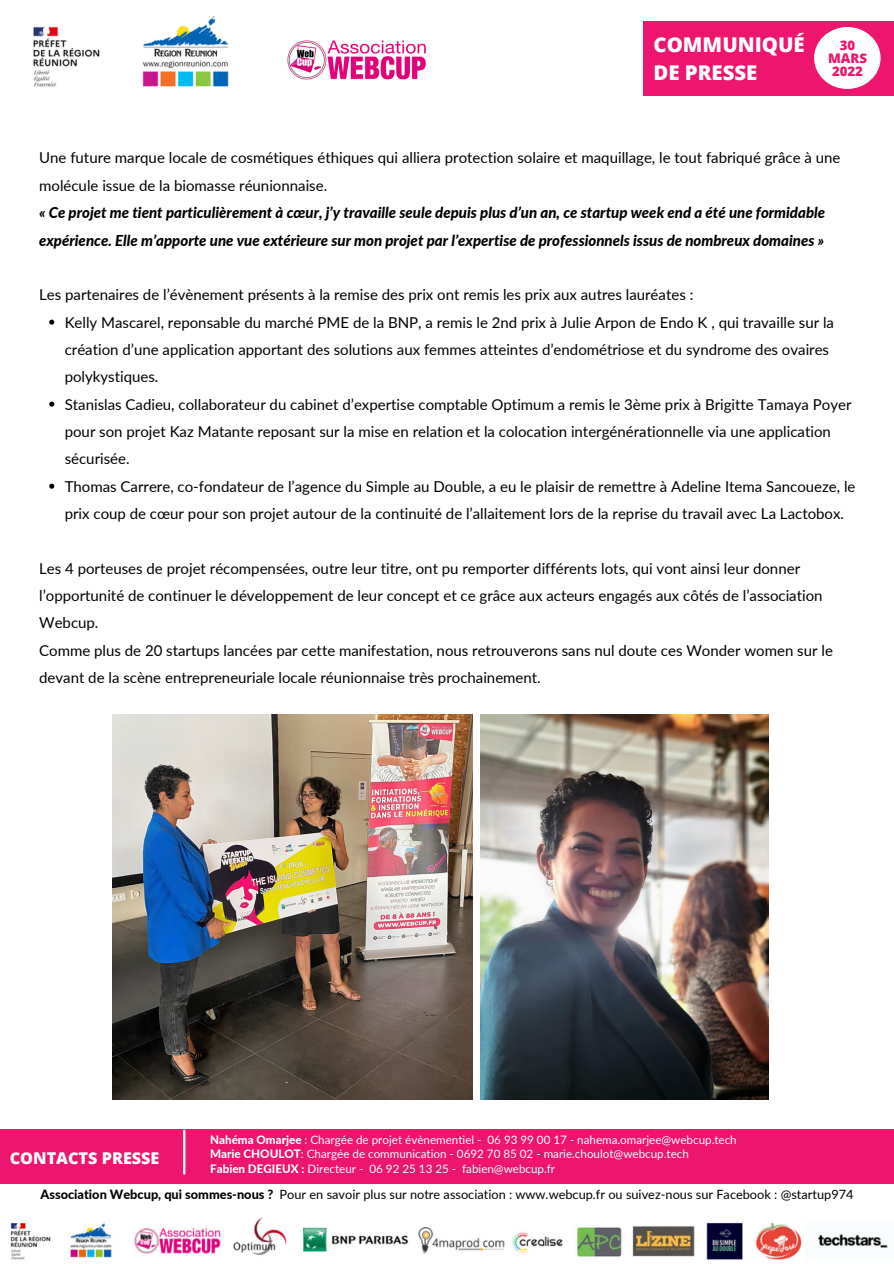
<style>
.page{position:relative;width:894px;height:1264px;background:#fff}
.page>*{position:absolute;margin:0;border:0;box-sizing:border-box;transform-origin:0 0}
.t1{font:800 20.4px "Open Sans";color:#fff}
.t2{font:800 16.2px "Open Sans";color:#fff}
.t3{font:15px/27.3px "Lato";color:#000}
.t4{font:italic 800 15px/27.3px "Lato";color:#000}
.t5{font:800 13.2px "Open Sans";color:#ed156d}
.t6{font:12.75px "Lato";color:#000}
.t7{font:11.7px "Lato";color:#fff}
.s1{font-weight:800}
</style>
<div class="page">
<div style="left:643px;top:21px;width:250px;height:74px;background:#ed156d"></div>
<img style="left:287px;top:40px;width:139px;height:40px">
<div style="left:813px;top:27px;width:67px;height:62px;background:#fff;border-radius:50%"></div>
<img style="left:33px;top:26px;width:67px;height:60px">
<img style="left:142px;top:16px;width:86px;height:71px">
<div style="left:0;top:1129px;width:893px;height:54px;background:#ed156d"></div>
<hr style="left:183px;top:1130px;width:2px;height:43px;background:#fff">
<img style="left:10px;top:1217px;width:878px;height:43px">
<svg style="left:49px;top:319px;width:5px;height:6px"></svg>
<svg style="left:49px;top:401px;width:5px;height:5px"></svg>
<svg style="left:49px;top:483px;width:5px;height:5px"></svg>
<img style="left:112px;top:714px;width:360px;height:385px">
<img style="left:480px;top:714px;width:288px;height:385px">
<p class="t1" style="left:653px;top:30px;width:153px">COMMUNIQUÉ</p>
<p class="t1" style="left:653px;top:58px;width:105px">DE PRESSE</p>
<p class="t5" style="left:839px;top:36px;width:17px">30</p>
<p class="t5" style="left:827px;top:49px;width:40px">MARS</p>
<p class="t5" style="left:831px;top:62px;width:32px">2022</p>
<p class="t3" style="left:39px;top:144px;width:802px">Une future marque locale de cosmétiques éthiques qui alliera protection solaire et maquillage, le tout fabriqué grâce à une molécule issue de la biomasse réunionnaise.</p>
<p class="t4" style="left:39px;top:199px;width:787px">« Ce projet me tient particulièrement à cœur, j’y travaille seule depuis plus d’un an, ce startup week end a été une formidable expérience. Elle m’apporte une vue extérieure sur mon projet par l’expertise de professionnels issus de nombreux domaines »</p>
<p class="t3" style="left:39px;top:281px;width:655px">Les partenaires de l’évènement présents à la remise des prix ont remis les prix aux autres lauréates :</p>
<p class="t3" style="left:65px;top:308px;width:770px">Kelly Mascarel, reponsable du marché PME de la BNP, a remis le 2nd prix à Julie Arpon de Endo K , qui travaille sur la création d’une application apportant des solutions aux femmes atteintes d’endométriose et du syndrome des ovaires polykystiques.</p>
<p class="t3" style="left:65px;top:390px;width:788px">Stanislas Cadieu, collaborateur du cabinet d’expertise comptable Optimum a remis le 3ème prix à Brigitte Tamaya Poyer pour son projet Kaz Matante reposant sur la mise en relation et la colocation intergénérationnelle via une application sécurisée.</p>
<p class="t3" style="left:65px;top:472px;width:792px">Thomas Carrere, co-fondateur de l’agence du Simple au Double, a eu le plaisir de remettre à Adeline Itema Sancoueze, le prix coup de cœur pour son projet autour de la continuité de l’allaitement lors de la reprise du travail avec La Lactobox.</p>
<p class="t3" style="left:39px;top:554px;width:784px">Les 4 porteuses de projet récompensées, outre leur titre, ont pu remporter différents lots, qui vont ainsi leur donner l’opportunité de continuer le développement de leur concept et ce grâce aux acteurs engagés aux côtés de l’association<br>Webcup.</p>
<p class="t3" style="left:39px;top:636px;width:795px">Comme plus de 20 startups lancées par cette manifestation, nous retrouverons sans nul doute ces Wonder women sur le devant de la scène entrepreneuriale locale réunionnaise très prochainement.</p>
<p class="t7" style="left:210px;top:1132px;width:528px"><span class="s1">Nahéma Omarjee</span> : Chargée de projet évènementiel - 06 93 99 00 17 - nahema.omarjee@webcup.tech</p>
<p class="t7" style="left:210px;top:1146px;width:480px"><span class="s1">Marie CHOULOT</span>: Chargée de communication - 0692 70 85 02 - marie.choulot@webcup.tech</p>
<p class="t7" style="left:210px;top:1161px;width:346px"><span class="s1">Fabien DEGIEUX :</span> Directeur - 06 92 25 13 25 - fabien@webcup.fr</p>
<p class="t6" style="left:40px;top:1186px;width:814px"><span class="s1">Association Webcup, qui sommes-nous ?</span> Pour en savoir plus sur notre association : www.webcup.fr ou suivez-nous sur Facebook : @startup974</p>
<p class="t2" style="left:10px;top:1146px;width:151px">CONTACTS PRESSE</p>
</div>
